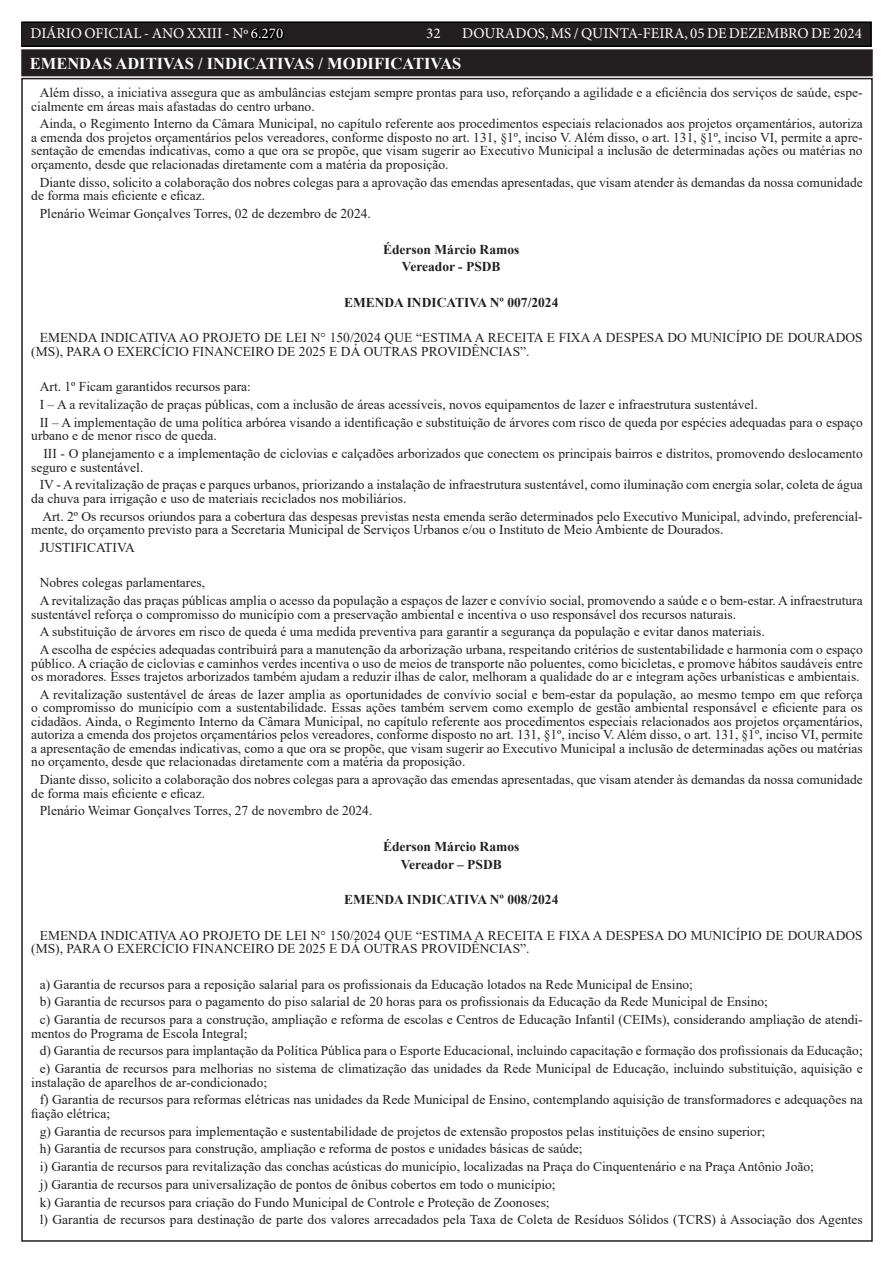
<style>
.page{position:relative;width:893px;height:1263px;background:#fff}
.page>*{position:absolute;margin:0;border:0;box-sizing:border-box;transform-origin:0 0}
.TEXTO{font:700 16.5px "Times New Roman";color:#fff}
.t1{font:15px "Minion Pro";color:#fff}
.TEXTO-2{font:13.5px/13.5px "Times New Roman";color:#231f20}
.TEXTO-3{font:700 13.5px "Times New Roman";color:#231f20}
.s1{color:#000}
</style>
<div class="page">
<div style="left:21px;top:22px;width:850px;height:24px;background:#231f20"></div>
<div style="left:21px;top:21px;width:851px;height:26px;border:2px solid #000"></div>
<div style="left:23px;top:51px;width:848px;height:23px;background:#231f20"></div>
<div style="left:21px;top:49px;width:852px;height:27px;border:4px solid #231f20"></div>
<p class="t1" style="left:31px;top:24px;width:254px">DIÁRIO OFICIAL - ANO XXIII - Nº <span class="s1">6.270</span></p>
<p class="t1" style="left:426px;top:24px;width:16px">32</p>
<p class="t1" style="left:462px;top:24px;width:401px">DOURADOS, MS / QUINTA-FEIRA, 05 DE DEZEMBRO DE 2024</p>
<p class="TEXTO" style="left:30px;top:52px;width:433px">EMENDAS ADITIVAS / INDICATIVAS / MODIFICATIVAS</p>
<p class="TEXTO-2" style="left:31px;top:86px;width:833px;text-indent:9px">Além disso, a iniciativa assegura que as ambulâncias estejam sempre prontas para uso, reforçando a agilidade e a eficiência dos serviços de saúde, espe&shy;cialmente em áreas mais afastadas do centro urbano.</p>
<p class="TEXTO-2" style="left:31px;top:117px;width:833px;text-align:justify;text-indent:9px">Ainda, o Regimento Interno da Câmara Municipal, no capítulo referente aos procedimentos especiais relacionados aos projetos orçamentários, autoriza a emenda dos projetos orçamentários pelos vereadores, conforme disposto no art. 131, §1º, inciso V. Além disso, o art. 131, §1º, inciso VI, permite a apre&shy;sentação de emendas indicativas, como a que ora se propõe, que visam sugerir ao Executivo Municipal a inclusão de determinadas ações ou matérias no orçamento, desde que relacionadas diretamente com a matéria da proposição.</p>
<p class="TEXTO-2" style="left:31px;top:175px;width:833px;text-indent:9px">Diante disso, solicito a colaboração dos nobres colegas para a aprovação das emendas apresentadas, que visam atender às demandas da nossa comunidade de forma mais eficiente e eficaz.</p>
<p class="TEXTO-2" style="left:40px;top:206px;width:333px">Plenário Weimar Gonçalves Torres, 02 de dezembro de 2024.</p>
<p class="TEXTO-3" style="left:383px;top:239px;width:138px">Éderson Márcio Ramos</p>
<p class="TEXTO-3" style="left:402px;top:257px;width:100px">Vereador - PSDB</p>
<p class="TEXTO-3" style="left:344px;top:292px;width:216px">EMENDA INDICATIVA Nº 007/2024</p>
<p class="TEXTO-2" style="left:31px;top:331px;width:833px;text-indent:9px">EMENDA INDICATIVA AO PROJETO DE LEI N° 150/2024 QUE “ESTIMA A RECEITA E FIXA A DESPESA DO MUNICÍPIO DE DOURADOS (MS), PARA O EXERCÍCIO FINANCEIRO DE 2025 E DÁ OUTRAS PROVIDÊNCIAS”.</p>
<p class="TEXTO-2" style="left:40px;top:380px;width:213px">Art. 1º Ficam garantidos recursos para:</p>
<p class="TEXTO-2" style="left:40px;top:397px;width:719px">I – A a revitalização de praças públicas, com a inclusão de áreas acessíveis, novos equipamentos de lazer e infraestrutura sustentável.</p>
<p class="TEXTO-2" style="left:31px;top:415px;width:833px;text-indent:9px">II – A implementação de uma política arbórea visando a identificação e substituição de árvores com risco de queda por espécies adequadas para o espaço urbano e de menor risco de queda.</p>
<p class="TEXTO-2" style="left:31px;top:446px;width:833px;text-indent:12px">III - O planejamento e a implementação de ciclovias e calçadões arborizados que conectem os principais bairros e distritos, promovendo deslocamento seguro e sustentável.</p>
<p class="TEXTO-2" style="left:31px;top:478px;width:833px;text-indent:9px">IV - A revitalização de praças e parques urbanos, priorizando a instalação de infraestrutura sustentável, como iluminação com energia solar, coleta de água da chuva para irrigação e uso de materiais reciclados nos mobiliários.</p>
<p class="TEXTO-2" style="left:31px;top:509px;width:833px;text-indent:11px">Art. 2º Os recursos oriundos para a cobertura das despesas previstas nesta emenda serão determinados pelo Executivo Municipal, advindo, preferencial&shy;mente, do orçamento previsto para a Secretaria Municipal de Serviços Urbanos e/ou o Instituto de Meio Ambiente de Dourados.</p>
<p class="TEXTO-2" style="left:40px;top:540px;width:97px">JUSTIFICATIVA</p>
<p class="TEXTO-2" style="left:40px;top:576px;width:167px">Nobres colegas parlamentares,</p>
<p class="TEXTO-2" style="left:31px;top:593px;width:833px;text-indent:9px">A revitalização das praças públicas amplia o acesso da população a espaços de lazer e convívio social, promovendo a saúde e o bem-estar. A infraestrutura sustentável reforça o compromisso do município com a preservação ambiental e incentiva o uso responsável dos recursos naturais.</p>
<p class="TEXTO-2" style="left:40px;top:625px;width:727px">A substituição de árvores em risco de queda é uma medida preventiva para garantir a segurança da população e evitar danos materiais.</p>
<p class="TEXTO-2" style="left:31px;top:642px;width:833px;text-align:justify;text-indent:9px">A escolha de espécies adequadas contribuirá para a manutenção da arborização urbana, respeitando critérios de sustentabilidade e harmonia com o espaço público. A criação de ciclovias e caminhos verdes incentiva o uso de meios de transporte não poluentes, como bicicletas, e promove hábitos saudáveis entre os moradores. Esses trajetos arborizados também ajudam a reduzir ilhas de calor, melhoram a qualidade do ar e integram ações urbanísticas e ambientais.</p>
<p class="TEXTO-2" style="left:31px;top:687px;width:833px;text-align:justify;text-indent:9px">A revitalização sustentável de áreas de lazer amplia as oportunidades de convívio social e bem-estar da população, ao mesmo tempo em que reforça o compromisso do município com a sustentabilidade. Essas ações também servem como exemplo de gestão ambiental responsável e eficiente para os cidadãos. Ainda, o Regimento Interno da Câmara Municipal, no capítulo referente aos procedimentos especiais relacionados aos projetos orçamentários, autoriza a emenda dos projetos orçamentários pelos vereadores, conforme disposto no art. 131, §1º, inciso V. Além disso, o art. 131, §1º, inciso VI, permite a apresentação de emendas indicativas, como a que ora se propõe, que visam sugerir ao Executivo Municipal a inclusão de determinadas ações ou matérias no orçamento, desde que relacionadas diretamente com a matéria da proposição.</p>
<p class="TEXTO-2" style="left:31px;top:772px;width:833px;text-indent:9px">Diante disso, solicito a colaboração dos nobres colegas para a aprovação das emendas apresentadas, que visam atender às demandas da nossa comunidade de forma mais eficiente e eficaz.</p>
<p class="TEXTO-2" style="left:40px;top:804px;width:334px">Plenário Weimar Gonçalves Torres, 27 de novembro de 2024.</p>
<p class="TEXTO-3" style="left:383px;top:837px;width:138px">Éderson Márcio Ramos</p>
<p class="TEXTO-3" style="left:401px;top:854px;width:103px">Vereador – PSDB</p>
<p class="TEXTO-3" style="left:344px;top:890px;width:216px">EMENDA INDICATIVA Nº 008/2024</p>
<p class="TEXTO-2" style="left:31px;top:928px;width:833px;text-indent:9px">EMENDA INDICATIVA AO PROJETO DE LEI N° 150/2024 QUE “ESTIMA A RECEITA E FIXA A DESPESA DO MUNICÍPIO DE DOURADOS (MS), PARA O EXERCÍCIO FINANCEIRO DE 2025 E DÁ OUTRAS PROVIDÊNCIAS”.</p>
<p class="TEXTO-2" style="left:40px;top:977px;width:655px">a) Garantia de recursos para a reposição salarial para os profissionais da Educação lotados na Rede Municipal de Ensino;</p>
<p class="TEXTO-2" style="left:40px;top:995px;width:730px">b) Garantia de recursos para o pagamento do piso salarial de 20 horas para os profissionais da Educação da Rede Municipal de Ensino;</p>
<p class="TEXTO-2" style="left:31px;top:1012px;width:833px;text-indent:9px">c) Garantia de recursos para a construção, ampliação e reforma de escolas e Centros de Educação Infantil (CEIMs), considerando ampliação de atendi&shy;mentos do Programa de Escola Integral;</p>
<p class="TEXTO-2" style="left:40px;top:1044px;width:824px">d) Garantia de recursos para implantação da Política Pública para o Esporte Educacional, incluindo capacitação e formação dos profissionais da Educação;</p>
<p class="TEXTO-2" style="left:31px;top:1061px;width:833px;text-indent:9px">e) Garantia de recursos para melhorias no sistema de climatização das unidades da Rede Municipal de Educação, incluindo substituição, aquisição e instalação de aparelhos de ar-condicionado;</p>
<p class="TEXTO-2" style="left:31px;top:1093px;width:833px;text-indent:9px">f) Garantia de recursos para reformas elétricas nas unidades da Rede Municipal de Ensino, contemplando aquisição de transformadores e adequações na fiação elétrica;</p>
<p class="TEXTO-2" style="left:40px;top:1124px;width:727px">g) Garantia de recursos para implementação e sustentabilidade de projetos de extensão propostos pelas instituições de ensino superior;</p>
<p class="TEXTO-2" style="left:40px;top:1142px;width:544px">h) Garantia de recursos para construção, ampliação e reforma de postos e unidades básicas de saúde;</p>
<p class="TEXTO-2" style="left:40px;top:1159px;width:776px">i) Garantia de recursos para revitalização das conchas acústicas do município, localizadas na Praça do Cinquentenário e na Praça Antônio João;</p>
<p class="TEXTO-2" style="left:40px;top:1177px;width:517px">j) Garantia de recursos para universalização de pontos de ônibus cobertos em todo o município;</p>
<p class="TEXTO-2" style="left:40px;top:1195px;width:511px">k) Garantia de recursos para criação do Fundo Municipal de Controle e Proteção de Zoonoses;</p>
<p class="TEXTO-2" style="left:40px;top:1213px;width:824px">l) Garantia de recursos para destinação de parte dos valores arrecadados pela Taxa de Coleta de Resíduos Sólidos (TCRS) à Associação dos Agentes</p>
</div>
